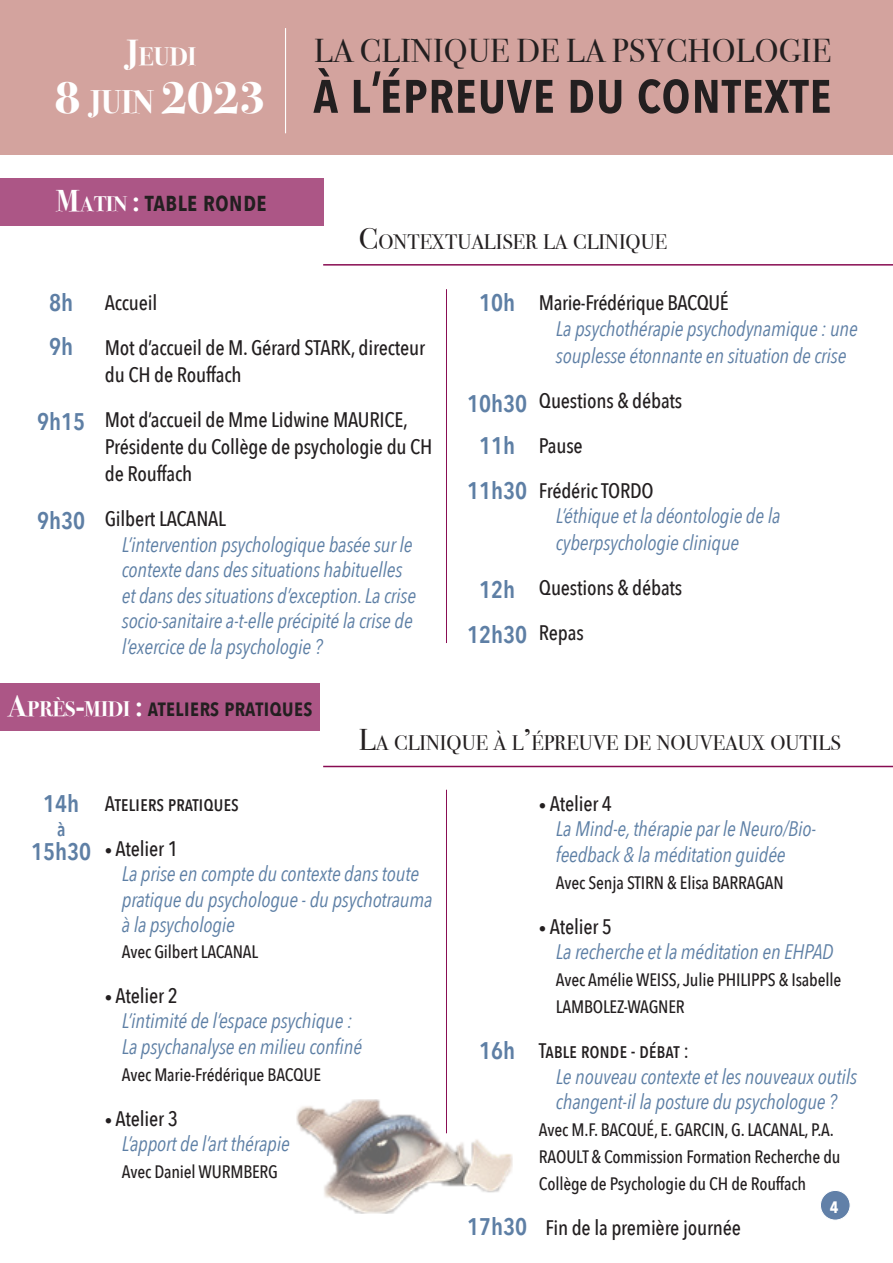
<style>
.page{position:relative;width:893px;height:1263px;background:#fff}
.page>*{position:absolute;margin:0;border:0;box-sizing:border-box;transform-origin:0 0}
.t1{font:600 58.5px "Avenir Next Condensed";letter-spacing:.005em;color:#231f20}
.t2{font:700 46.5px "Bodoni Svty Two ITCTT";color:#fff}
.t3{font:33px "Bodoni Svty Two ITCTT";letter-spacing:.01em;color:#231f20}
.t4{font:600 27px "Avenir Next Condensed";letter-spacing:.02em;color:#231f20}
.t5{font:700 25.2px "Bodoni Svty Two ITCTT";color:#fff}
.t6{font:600 24px "Avenir Next Condensed";color:#5e7fa5}
.t7{font:600 24px "Avenir Next Condensed";color:#231f20}
.t8{font:italic 21px/25.5px "Avenir Next Condensed";letter-spacing:-.01em;color:#5d7fa5}
.t9{font:500 21px/27px "Avenir Next Condensed";letter-spacing:-.01em;color:#231f20}
.t10{font:italic 21px/27px "Avenir Next Condensed";letter-spacing:-.01em;color:#5e7fa5}
.t11{font:21px "Bodoni Svty Two OSITCTT";color:#231f20}
.t12{font:600 20.7px "Avenir Next Condensed";color:#fff}
.t13{font:600 19.5px "Avenir Next Condensed";color:#5e7fa5}
.t14{font:500 18px/27px "Avenir Next Condensed";letter-spacing:-.01em;color:#231f20}
.s1{font-size:36px}
.s2{font-size:32.55px}
.s3{font-family:"Bodoni Svty Two ITCTT";font-weight:700;font-size:30px;color:#fff}
.s4{font-family:"Bodoni Svty Two ITCTT";font-weight:700;font-size:21px;color:#fff}
.s5{font-size:30px}
.s6{font-size:15px}
</style>
<div class="page">
<div style="left:820px;top:1190px;width:30px;height:30px;background:#6180a8;border-radius:50%"></div>
<div style="left:820px;top:1190px;width:30px;height:30px;border:1px solid #fff;border-radius:50%"></div>
<div style="left:0;top:0;width:893px;height:155px;background:#d3a39e"></div>
<hr style="left:285px;top:28px;width:1px;height:105px;background:#fff">
<hr style="left:323px;top:264px;width:570px;height:2px;background:#880c52">
<hr style="left:323px;top:766px;width:570px;height:1px;background:#880c52">
<div style="left:0;top:178px;width:323px;height:47px;background:#ac5686"></div>
<div style="left:0;top:684px;width:320px;height:47px;background:#ac5686"></div>
<hr style="left:446px;top:289px;width:1px;height:354px;background:#890e53">
<hr style="left:446px;top:790px;width:1px;height:343px;background:#890e53">
<img style="left:296px;top:1100px;width:216px;height:114px">
<p class="t5" style="left:124px;top:35px;width:74px"><span class="s1">J</span>EUDI</p>
<p class="t2" style="left:55px;top:58px;width:213px">8 <span class="s2">JUIN</span> 2023</p>
<p class="t4" style="left:56px;top:178px;width:212px"><span class="s3">M</span><span class="s4">ATIN</span> <span class="s3">:</span> table ronde</p>
<p class="t3" style="left:314px;top:24px;width:518px">LA CLINIQUE DE LA PSYCHOLOGIE</p>
<p class="t1" style="left:313px;top:42px;width:520px">à l’épreuve du contexte</p>
<p class="t11" style="left:359px;top:229px;width:310px"><span class="s5">C</span>ONTEXTUALISER LA CLINIQUE</p>
<p class="t6" style="left:49px;top:282px;width:26px">8h</p>
<p class="t6" style="left:49px;top:325px;width:26px">9h</p>
<p class="t6" style="left:37px;top:400px;width:50px">9h15</p>
<p class="t6" style="left:37px;top:499px;width:50px">9h30</p>
<p class="t9" style="left:105px;top:289px;width:54px">Accueil</p>
<p class="t9" style="left:105px;top:334px;width:322px">Mot d’accueil de M. Gérard STARK, directeur du CH de Rouffach</p>
<p class="t9" style="left:105px;top:406px;width:329px">Mot d’accueil de Mme Lidwine MAURICE,<br>Présidente du Collège de psychologie du CH de Rouffach</p>
<p class="t9" style="left:105px;top:505px;width:123px">Gilbert LACANAL</p>
<p class="t8" style="left:122px;top:532px;width:296px">L’intervention psychologique basée sur le contexte dans des situations habituelles et dans des situations d’exception. La crise socio-sanitaire a-t-elle précipité la crise de l’exercice de la psychologie ?</p>
<p class="t7" style="left:7px;top:687px;width:307px"><span class="s3">A</span><span class="s4">PRÈS</span><span class="s3">-</span><span class="s4">MIDI</span> <span class="s3">:</span> ateliers pratiques</p>
<p class="t6" style="left:479px;top:282px;width:38px">10h</p>
<p class="t6" style="left:467px;top:382px;width:62px">10h30</p>
<p class="t6" style="left:479px;top:424px;width:38px">11h</p>
<p class="t6" style="left:467px;top:469px;width:62px">11h30</p>
<p class="t6" style="left:479px;top:568px;width:38px">12h</p>
<p class="t6" style="left:467px;top:613px;width:62px">12h30</p>
<p class="t9" style="left:539px;top:289px;width:191px">Marie-Frédérique BACQUÉ</p>
<p class="t10" style="left:556px;top:315px;width:303px">La psychothérapie psychodynamique : une souplesse étonnante en situation de crise</p>
<p class="t9" style="left:539px;top:387px;width:145px">Questions &amp; débats</p>
<p class="t9" style="left:539px;top:432px;width:45px">Pause</p>
<p class="t9" style="left:539px;top:477px;width:116px">Frédéric TORDO</p>
<p class="t10" style="left:556px;top:502px;width:226px">L’éthique et la déontologie de la cyberpsychologie clinique</p>
<p class="t9" style="left:539px;top:574px;width:145px">Questions &amp; débats</p>
<p class="t9" style="left:539px;top:619px;width:46px">Repas</p>
<p class="t11" style="left:359px;top:731px;width:483px"><span class="s5">L</span>A CLINIQUE À L<span class="s5">’</span>ÉPREUVE DE NOUVEAUX OUTILS</p>
<p class="t6" style="left:43px;top:782px;width:38px">14h</p>
<p class="t13" style="left:57px;top:812px;width:10px">à</p>
<p class="t6" style="left:31px;top:830px;width:62px">15h30</p>
<p class="t9" style="left:105px;top:790px;width:136px">Ateliers pratiques</p>
<p class="t9" style="left:105px;top:835px;width:75px"><span class="s6">•</span> Atelier 1</p>
<p class="t8" style="left:122px;top:861px;width:312px">La prise en compte du contexte dans toute pratique du psychologue - du psychotrauma à la psychologie</p>
<p class="t14" style="left:122px;top:938px;width:138px">Avec Gilbert LACANAL</p>
<p class="t9" style="left:105px;top:982px;width:75px"><span class="s6">•</span> Atelier 2</p>
<p class="t8" style="left:122px;top:1008px;width:232px">L’intimité de l’espace psychique :</p>
<p class="t8" style="left:122px;top:1034px;width:242px">La psychanalyse en milieu confiné</p>
<p class="t14" style="left:122px;top:1061px;width:201px">Avec Marie-Frédérique BACQUE</p>
<p class="t9" style="left:105px;top:1105px;width:75px"><span class="s6">•</span> Atelier 3</p>
<p class="t8" style="left:122px;top:1131px;width:170px">L’apport de l’art thérapie</p>
<p class="t14" style="left:122px;top:1158px;width:158px">Avec Daniel WURMBERG</p>
<p class="t6" style="left:479px;top:1030px;width:38px">16h</p>
<p class="t6" style="left:467px;top:1205px;width:62px">17h30</p>
<p class="t9" style="left:539px;top:790px;width:75px"><span class="s6">•</span> Atelier 4</p>
<p class="t8" style="left:556px;top:816px;width:262px">La Mind-e, thérapie par le Neuro/Bio&shy;feedback &amp; la méditation guidée</p>
<p class="t14" style="left:556px;top:869px;width:229px">Avec Senja STIRN &amp; Elisa BARRAGAN</p>
<p class="t9" style="left:539px;top:913px;width:75px"><span class="s6">•</span> Atelier 5</p>
<p class="t8" style="left:556px;top:939px;width:279px">La recherche et la méditation en EHPAD</p>
<p class="t14" style="left:556px;top:966px;width:287px">Avec Amélie WEISS, Julie PHILIPPS &amp; Isabelle<br>LAMBOLEZ-WAGNER</p>
<p class="t9" style="left:539px;top:1037px;width:151px">Table ronde - débat :</p>
<p class="t8" style="left:556px;top:1064px;width:303px">Le nouveau contexte et les nouveaux outils changent-il la posture du psychologue ?</p>
<p class="t14" style="left:539px;top:1116px;width:303px">Avec M.F. BACQUÉ, E. GARCIN, G. LACANAL, P.A.<br>RAOULT &amp; Commission Formation Recherche du<br>Collège de Psychologie du CH de Rouffach</p>
<p class="t9" style="left:545px;top:1214px;width:197px">Fin de la première journée</p>
<p class="t12" style="left:830px;top:1188px;width:11px">4</p>
</div>
